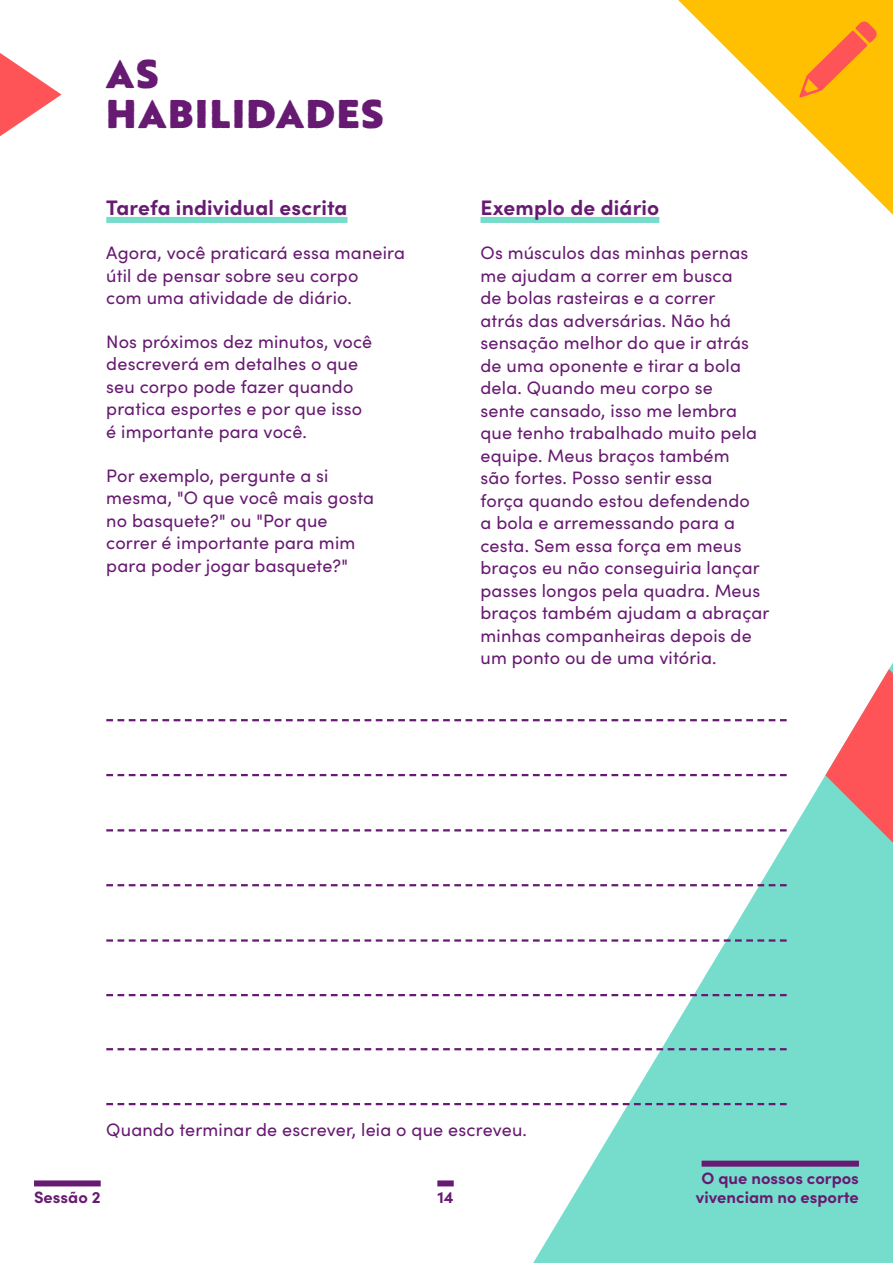
<style>
.page{position:relative;width:893px;height:1263px;background:#fff}
.page>*{position:absolute;margin:0;border:0;box-sizing:border-box;transform-origin:0 0}
.t1{font:900 39px/40.5px "Brother 1816 Printed";letter-spacing:.04em;color:#671a71}
.t2{font:700 21px "Sofia Pro";letter-spacing:.01em;color:#671a71}
.t3{font:18px/22.5px "Sofia Pro";letter-spacing:.01em;color:#671a71}
.t4{font:700 16.5px "Sofia Pro";color:#671a71}
</style>
<div class="page">
<svg style="left:533px;top:721px;width:360px;height:542px"></svg>
<svg style="left:825px;top:662px;width:68px;height:385px;background:#a9c2b8"></svg>
<svg style="left:678px;top:0;width:215px;height:215px"></svg>
<svg style="left:0;top:53px;width:62px;height:83px"></svg>
<svg style="left:799px;top:21px;width:78px;height:77px;background:#fea01a"></svg>
<div style="left:437px;top:1180px;width:17px;height:6px;background:#671a71"></div>
<div style="left:702px;top:1160px;width:157px;height:6px;background:#671a71"></div>
<div style="left:34px;top:1180px;width:67px;height:6px;background:#671a71"></div>
<div style="left:106px;top:217px;width:242px;height:6px;background:#76dccc"></div>
<div style="left:480px;top:217px;width:179px;height:6px;background:#76dccc"></div>
<svg style="left:106px;top:719px;width:681px;height:2px"></svg>
<svg style="left:106px;top:774px;width:681px;height:2px"></svg>
<svg style="left:106px;top:884px;width:681px;height:2px"></svg>
<svg style="left:106px;top:829px;width:681px;height:2px"></svg>
<svg style="left:106px;top:939px;width:681px;height:3px"></svg>
<svg style="left:106px;top:994px;width:681px;height:2px"></svg>
<svg style="left:106px;top:1048px;width:681px;height:2px"></svg>
<svg style="left:106px;top:1103px;width:681px;height:2px"></svg>
<h1 class="t1" style="left:106px;top:52px;width:279px">AS<br>HABILIDADES</h1>
<p class="t2" style="left:106px;top:192px;width:243px">Tarefa individual escrita</p>
<p class="t3" style="left:106px;top:241px;width:300px">Agora, você praticará essa maneira útil de pensar sobre seu corpo<br>com uma atividade de diário.</p>
<p class="t3" style="left:106px;top:329px;width:267px">Nos próximos dez minutos, você descreverá em detalhes o que seu corpo pode fazer quando pratica esportes e por que isso é importante para você.</p>
<p class="t3" style="left:106px;top:463px;width:269px">Por exemplo, pergunte a si mesma, "O que você mais gosta no basquete?" ou "Por que correr é importante para mim para poder jogar basquete?"</p>
<p class="t2" style="left:480px;top:192px;width:180px">Exemplo de diário</p>
<p class="t3" style="left:480px;top:241px;width:290px">Os músculos das minhas pernas me ajudam a correr em busca<br>de bolas rasteiras e a correr<br>atrás das adversárias. Não há sensação melhor do que ir atrás de uma oponente e tirar a bola dela. Quando meu corpo se<br>sente cansado, isso me lembra que tenho trabalhado muito pela equipe. Meus braços também<br>são fortes. Posso sentir essa<br>força quando estou defendendo<br>a bola e arremessando para a cesta. Sem essa força em meus braços eu não conseguiria lançar passes longos pela quadra. Meus braços também ajudam a abraçar minhas companheiras depois de um ponto ou de uma vitória.</p>
<p class="t3" style="left:106px;top:1117px;width:422px">Quando terminar de escrever, leia o que escreveu.</p>
<p class="t4" style="left:702px;top:1165px;width:159px">O que nossos corpos</p>
<p class="t4" style="left:34px;top:1185px;width:68px">Sessão 2</p>
<p class="t4" style="left:696px;top:1185px;width:165px">vivenciam no esporte</p>
<p class="t4" style="left:437px;top:1185px;width:18px">14</p>
</div>
